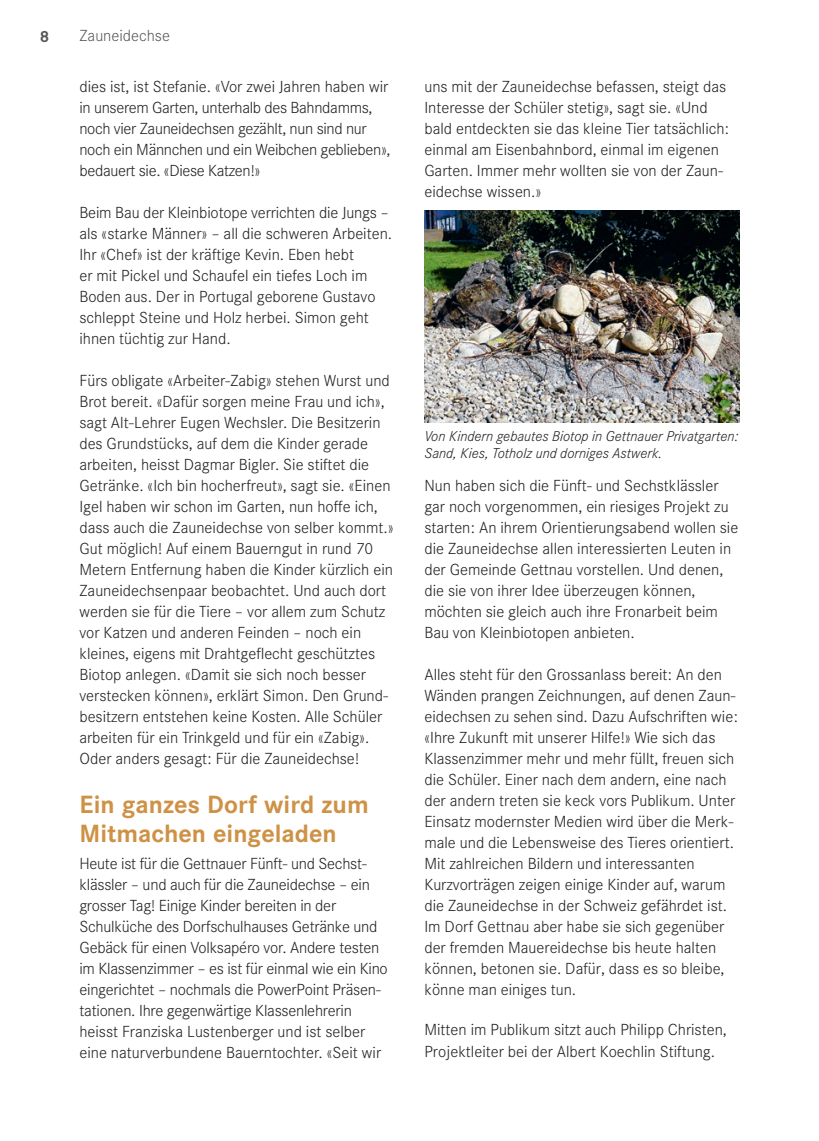
<style>
.page{position:relative;width:819px;height:1141px;background:#fff}
.page>*{position:absolute;margin:0;border:0;box-sizing:border-box;transform-origin:0 0}
.zwischentitel_laufte{font:700 24.5px/29.4px "Corporate SBQ";color:#ce9246}
.text_01{font:300 15.75px/21px "Corporate SBQ";color:#231f20}
.text_01-2{font:300 15.75px/21px "Corporate SBQ";letter-spacing:-.02em;color:#231f20}
.seitenthema_links{font:300 15.75px "Corporate SBQ";color:#57585a}
.t1{font:700 15.75px "Corporate SBQ";color:#57585a}
.Legende_Illustration{font:italic 300 14px/16.8px "Corporate SBQ";color:#231f20}
</style>
<div class="page">
<img style="left:424px;top:211px;width:315px;height:211px">
<p class="t1" style="left:40px;top:27px;width:11px">8</p>
<p class="seitenthema_links" style="left:79px;top:27px;width:92px">Zauneidechse</p>
<p class="text_01-2" style="left:79px;top:76px;width:312px">dies ist, ist Stefanie. «Vor zwei Jahren haben wir in unserem Garten, unterhalb des Bahndamms, noch vier Zauneidechsen gezählt, nun sind nur noch ein Männchen und ein Weibchen geblieben», bedauert sie. «Diese Katzen!»</p>
<p class="text_01" style="left:79px;top:202px;width:314px">Beim Bau der Kleinbiotope verrichten die Jungs – als «starke Männer» – all die schweren Arbeiten.<br>Ihr «Chef» ist der kräftige Kevin. Eben hebt<br>er mit Pickel und Schaufel ein tiefes Loch im Boden aus. Der in Portugal geborene Gustavo schleppt Steine und Holz herbei. Simon geht ihnen tüchtig zur Hand.</p>
<p class="text_01" style="left:79px;top:370px;width:315px">Fürs obligate «Arbeiter-Zabig» stehen Wurst und Brot bereit. «Dafür sorgen meine Frau und ich», sagt Alt-Lehrer Eugen Wechsler. Die Besitzerin des Grundstücks, auf dem die Kinder gerade arbeiten, heisst Dagmar Bigler. Sie stiftet die Getränke. «Ich bin hocherfreut», sagt sie. «Einen Igel haben wir schon im Garten, nun hoffe ich, dass auch die Zauneidechse von selber kommt.» Gut möglich! Auf einem Bauerngut in rund 70<br>Metern Entfernung haben die Kinder kürzlich ein Zauneidechsenpaar beobachtet. Und auch dort werden sie für die Tiere – vor allem zum Schutz vor Katzen und anderen Feinden – noch ein kleines, eigens mit Drahtgeflecht geschütztes Biotop anlegen. «Damit sie sich noch besser verstecken können», erklärt Simon. Den Grund&shy;besitzern entstehen keine Kosten. Alle Schüler arbeiten für ein Trinkgeld und für ein «Zabig».<br>Oder anders gesagt: Für die Zauneidechse!</p>
<p class="zwischentitel_laufte" style="left:79px;top:790px;width:291px">Ein ganzes Dorf wird zum<br>Mitmachen eingeladen</p>
<p class="text_01" style="left:79px;top:853px;width:310px">Heute ist für die Gettnauer Fünft- und Sechst&shy;klässler – und auch für die Zauneidechse – ein grosser Tag! Einige Kinder bereiten in der Schulküche des Dorfschulhauses Getränke und Gebäck für einen Volksapéro vor. Andere testen im Klassenzimmer – es ist für einmal wie ein Kino eingerichtet – nochmals die PowerPoint Präsen&shy;tationen. Ihre gegenwärtige Klassenlehrerin heisst Franziska Lustenberger und ist selber eine naturverbundene Bauerntochter. «Seit wir</p>
<p class="text_01" style="left:424px;top:76px;width:306px">uns mit der Zauneidechse befassen, steigt das Interesse der Schüler stetig», sagt sie. «Und bald entdeckten sie das kleine Tier tatsächlich: einmal am Eisenbahnbord, einmal im eigenen Garten. Immer mehr wollten sie von der Zaun&shy;eidechse wissen.»</p>
<p class="Legende_Illustration" style="left:424px;top:428px;width:315px">Von Kindern gebautes Biotop in Gettnauer Privatgarten:<br>Sand, Kies, Totholz und dorniges Astwerk.</p>
<p class="text_01" style="left:424px;top:475px;width:315px">Nun haben sich die Fünft- und Sechstklässler gar noch vorgenommen, ein riesiges Projekt zu starten: An ihrem Orientierungsabend wollen sie die Zauneidechse allen interessierten Leuten in der Gemeinde Gettnau vorstellen. Und denen, die sie von ihrer Idee überzeugen können, möchten sie gleich auch ihre Fronarbeit beim Bau von Kleinbiotopen anbieten.</p>
<p class="text_01" style="left:424px;top:664px;width:315px">Alles steht für den Grossanlass bereit: An den Wänden prangen Zeichnungen, auf denen Zaun&shy;eidechsen zu sehen sind. Dazu Aufschriften wie: «Ihre Zukunft mit unserer Hilfe!» Wie sich das Klassenzimmer mehr und mehr füllt, freuen sich die Schüler. Einer nach dem andern, eine nach der andern treten sie keck vors Publikum. Unter Einsatz modernster Medien wird über die Merk&shy;male und die Lebensweise des Tieres orientiert.<br>Mit zahlreichen Bildern und interessanten Kurzvorträgen zeigen einige Kinder auf, warum die Zauneidechse in der Schweiz gefährdet ist.<br>Im Dorf Gettnau aber habe sie sich gegenüber der fremden Mauereidechse bis heute halten können, betonen sie. Dafür, dass es so bleibe, könne man einiges tun.</p>
<p class="text_01" style="left:424px;top:1020px;width:304px">Mitten im Publikum sitzt auch Philipp Christen,<br>Projektleiter bei der Albert Koechlin Stiftung.</p>
</div>
